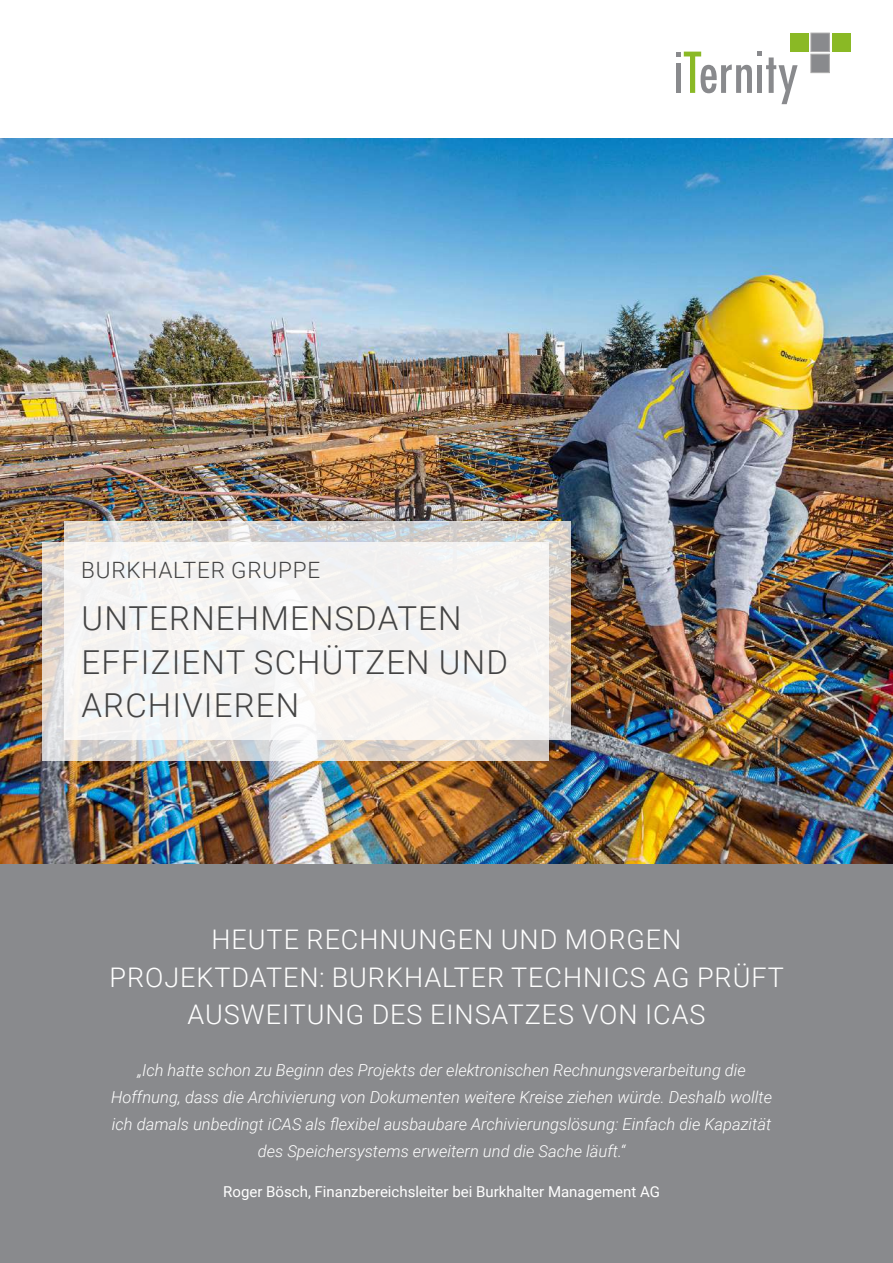
<style>
.page{position:relative;width:893px;height:1263px;background:#fff}
.page>*{position:absolute;margin:0;border:0;box-sizing:border-box;transform-origin:0 0}
.t1{font:300 33px/43.5px "Roboto";letter-spacing:.035em;color:#444}
.t2{font:300 27px/37.5px "Roboto";letter-spacing:.035em;color:#fff;text-align:center}
.t3{font:300 22.5px "Roboto";letter-spacing:.035em;color:#444}
.t4{font:italic 300 16.5px/27px "Roboto";color:#fff;text-align:center}
.t5{font:15px "Roboto";color:#fff}
</style>
<div class="page">
<div style="left:0;top:864px;width:893px;height:399px;background:#898a8d"></div>
<img style="left:0;top:139px;width:893px;height:724px">
<svg style="left:676px;top:51px;width:122px;height:53px"></svg>
<div style="left:811px;top:33px;width:18px;height:19px;background:#898a8d"></div>
<div style="left:811px;top:33px;width:18px;height:19px;border:1px solid #acabab"></div>
<div style="left:790px;top:33px;width:18px;height:19px;background:#8ab925"></div>
<div style="left:832px;top:33px;width:18px;height:19px;background:#8ab925"></div>
<div style="left:811px;top:54px;width:18px;height:19px;background:#898a8d;border:1px solid #acabab"></div>
<svg style="left:43px;top:542px;width:506px;height:218px;background:#dfd9d3"></svg>
<svg style="left:65px;top:521px;width:506px;height:218px;fill:#f4f3f1"></svg>
<h3 class="t3" style="left:81px;top:555px;width:240px">BURKHALTER GRUPPE</h3>
<h1 class="t1" style="left:81px;top:596px;width:428px">UNTERNEHMENSDATEN<br>EFFIZIENT SCHÜTZEN UND<br>ARCHIVIEREN</h1>
<h2 class="t2" style="left:110px;top:920px;width:676px">HEUTE RECHNUNGEN UND MORGEN<br>PROJEKTDATEN: BURKHALTER TECHNICS AG PRÜFT<br>AUSWEITUNG DES EINSATZES VON ICAS</h2>
<p class="t4" style="left:111px;top:1056px;width:662px">„Ich hatte schon zu Beginn des Projekts der elektronischen Rechnungsverarbeitung die Hoffnung, dass die Archivierung von Dokumenten weitere Kreise ziehen würde. Deshalb wollte ich damals unbedingt iCAS als flexibel ausbaubare Archivierungslösung: Einfach die Kapazität des Speichersystems erweitern und die Sache läuft.“</p>
<p class="t5" style="left:223px;top:1181px;width:438px">Roger Bösch, Finanzbereichsleiter bei Burkhalter Management AG</p>
</div>
